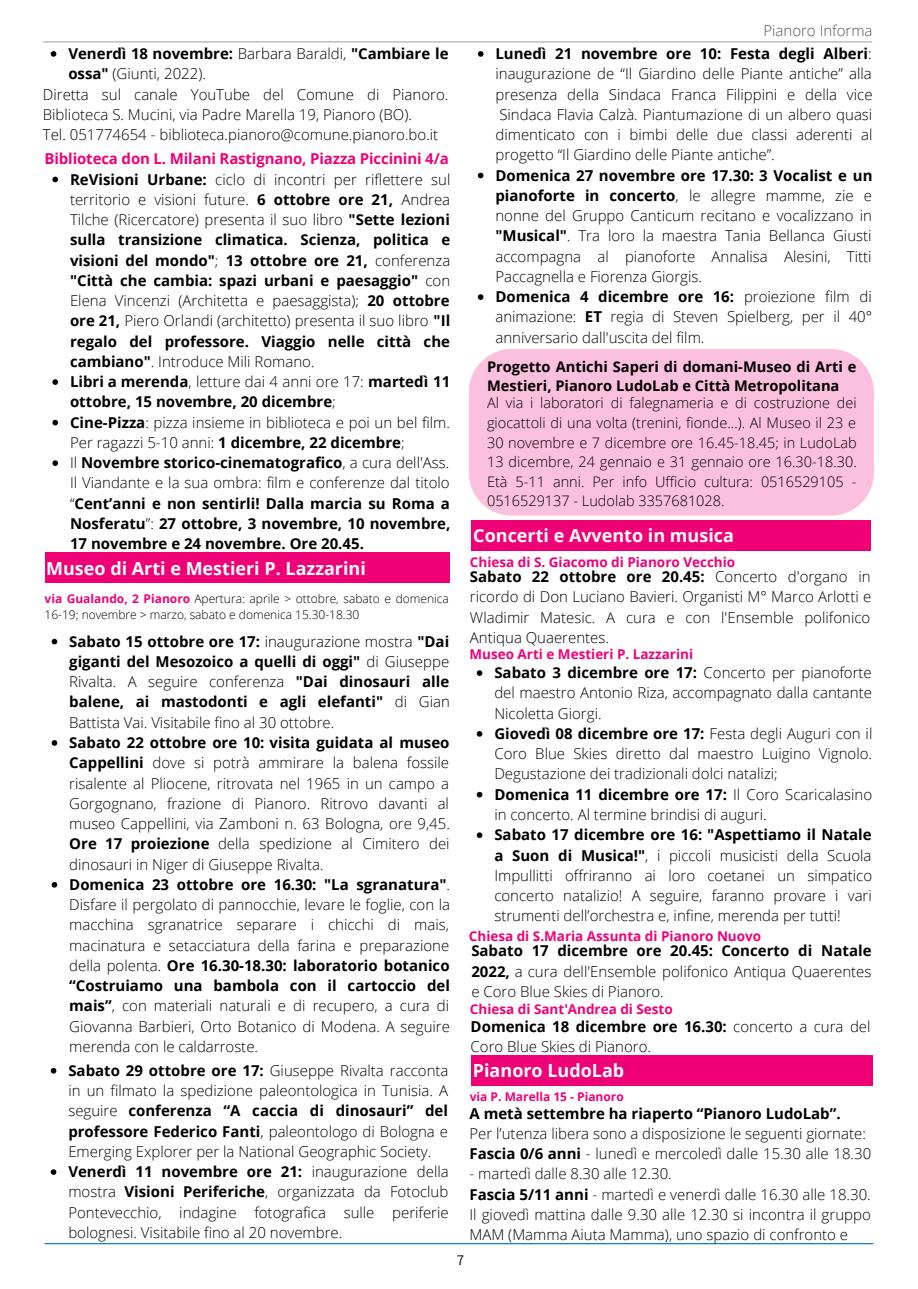
<style>
.page{position:relative;width:918px;height:1289px;background:#fff}
.page>*{position:absolute;margin:0;border:0;box-sizing:border-box;transform-origin:0 0}
.t1{font:700 18px "Open Sans";color:#fff}
.t2{font:300 15px/20.2px "Open Sans";color:#000}
.t3{font:700 15px/20.2px "Open Sans";color:#000}
.t4{font:700 15px "Open Sans";letter-spacing:-.01em;color:#ef0077}
.t5{font:300 15px "Open Sans";color:#545454}
.t6{font:15px "Assistant";color:#000}
.t7{font:700 14.7px/19.8px "Open Sans";color:#000}
.t8{font:300 14.55px/19.5px "Open Sans";color:#000;text-align:justify}
.t9{font:700 13.5px "Open Sans";color:#ef0077}
.t10{font:300 12px/16px "Open Sans";color:#000}
.t11{font:700 12px "Open Sans";color:#ef0077}
.s1{font-weight:300}
.s2{font-weight:700}
.s3{font-weight:700;color:#ef0077}
</style>
<div class="page">
<hr style="left:43px;top:41px;width:829px;height:1px;background:#a6a6a6">
<svg style="left:52px;top:177px;width:6px;height:5px"></svg>
<svg style="left:52px;top:379px;width:6px;height:6px"></svg>
<svg style="left:52px;top:420px;width:6px;height:5px"></svg>
<svg style="left:52px;top:460px;width:6px;height:6px"></svg>
<div style="left:45px;top:552px;width:405px;height:30px;background:#ef0077"></div>
<svg style="left:52px;top:638px;width:5px;height:6px"></svg>
<svg style="left:52px;top:740px;width:5px;height:5px"></svg>
<svg style="left:52px;top:882px;width:5px;height:5px"></svg>
<svg style="left:478px;top:51px;width:5px;height:6px"></svg>
<svg style="left:478px;top:173px;width:5px;height:5px"></svg>
<svg style="left:478px;top:294px;width:5px;height:6px"></svg>
<div style="left:472px;top:520px;width:399px;height:30px;background:#ef0077"></div>
<div style="left:469px;top:349px;width:405px;height:166px;background:#fbc0dd"></div>
<hr style="left:45px;top:1242px;width:828px;height:1px;background:#0067b5">
<svg style="left:51px;top:1068px;width:5px;height:5px"></svg>
<svg style="left:51px;top:1169px;width:5px;height:5px"></svg>
<svg style="left:477px;top:670px;width:5px;height:5px"></svg>
<svg style="left:477px;top:731px;width:5px;height:5px"></svg>
<svg style="left:477px;top:791px;width:5px;height:6px"></svg>
<svg style="left:477px;top:832px;width:5px;height:5px"></svg>
<div style="left:471px;top:1054px;width:402px;height:31px;background:#ef0077"></div>
<svg style="left:51px;top:51px;width:5px;height:6px"></svg>
<p class="t3" style="left:68px;top:43px;width:382px">Venerdì 18 novembre: <span class="s1">Barbara Baraldi,</span> "Cambiare le</p>
<p class="t2" style="left:68px;top:63px;width:139px"><span class="s2">ossa"</span> (Giunti, 2022).</p>
<p class="t2" style="left:43px;top:84px;width:407px">Diretta sul canale YouTube del Comune di Pianoro.</p>
<p class="t2" style="left:43px;top:104px;width:371px">Biblioteca S. Mucini, via Padre Marella 19, Pianoro (BO).</p>
<p class="t2" style="left:43px;top:124px;width:397px">Tel. 051774654 - biblioteca.pianoro@comune.pianoro.bo.it</p>
<p class="t4" style="left:45px;top:148px;width:406px">Biblioteca don L. Milani Rastignano, Piazza Piccinini 4/a</p>
<p class="t3" style="left:70px;top:168px;width:382px">ReVisioni Urbane: <span class="s1">ciclo di incontri per riflettere sul territorio e visioni future.</span> 6 ottobre ore 21, <span class="s1">Andrea Tilche (Ricercatore) presenta il suo libro</span> "Sette lezioni sulla transizione climatica. Scienza, politica e visioni del mondo"<span class="s1">;</span> 13 ottobre ore 21, <span class="s1">conferenza </span>"Città che cambia: spazi urbani e paesaggio" <span class="s1">con Elena Vincenzi (Architetta e paesaggista);</span> 20 ottobre ore 21, <span class="s1">Piero Orlandi (architetto) presenta il suo libro</span> "Il regalo del professore. Viaggio nelle città che cambiano"<span class="s1">. Introduce Mili Romano.<br></span>Libri a merenda<span class="s1">, letture dai 4 anni ore 17:</span> martedì 11 ottobre, 15 novembre, 20 dicembre<span class="s1">;<br></span>Cine-Pizza<span class="s1">: pizza insieme in biblioteca e poi un bel film.<br>Per ragazzi 5-10 anni:</span> 1 dicembre, 22 dicembre<span class="s1">;<br>Il</span> Novembre storico-cinematografico<span class="s1">, a cura dell'Ass.<br>Il Viandante e la sua ombra: film e conferenze dal titolo “</span>Cent’anni e non sentirli! Dalla marcia su Roma a Nosferatu<span class="s1">”:</span> 27 ottobre, 3 novembre, 10 novembre, 17 novembre e 24 novembre. Ore 20.45.</p>
<p class="t1" style="left:46px;top:555px;width:321px">Museo di Arti e Mestieri P. Lazzarini</p>
<p class="t10" style="left:45px;top:590px;width:406px"><span class="s3">via Gualando, 2 Pianoro</span> Apertura: aprile &gt; ottobre, sabato e domenica<br>16-19; novembre &gt; marzo, sabato e domenica 15.30-18.30</p>
<p class="t3" style="left:69px;top:630px;width:382px;text-align:justify">Sabato 15 ottobre ore 17: <span class="s1">inaugurazione mostra</span> "Dai giganti del Mesozoico a quelli di oggi" <span class="s1">di Giuseppe Rivalta. A seguire conferenza</span> "Dai dinosauri alle balene, ai mastodonti e agli elefanti" <span class="s1">di Gian Battista Vai. Visitabile fino al 30 ottobre.</span></p>
<p class="t2" style="left:69px;top:732px;width:382px"><span class="s2">Sabato 22 ottobre ore 10: visita guidata al museo Cappellini</span> dove si potrà ammirare la balena fossile risalente al Pliocene, ritrovata nel 1965 in un campo a Gorgognano, frazione di Pianoro. Ritrovo davanti al museo Cappellini, via Zamboni n. 63 Bologna, ore 9,45.<br><span class="s2">Ore 17 proiezione</span> della spedizione al Cimitero dei dinosauri in Niger di Giuseppe Rivalta.<br><span class="s2">Domenica 23 ottobre ore 16.30: "La sgranatura"</span>.<br>Disfare il pergolato di pannocchie, levare le foglie, con la macchina sgranatrice separare i chicchi di mais, macinatura e setacciatura della farina e preparazione della polenta. <span class="s2">Ore 16.30-18.30: laboratorio botanico “Costruiamo una bambola con il cartoccio del mais”</span>, con materiali naturali e di recupero, a cura di Giovanna Barbieri, Orto Botanico di Modena. A seguire merenda con le caldarroste.</p>
<p class="t2" style="left:68px;top:1059px;width:382px"><span class="s2">Sabato 29 ottobre ore 17:</span> Giuseppe Rivalta racconta in un filmato la spedizione paleontologica in Tunisia. A seguire <span class="s2">conferenza “A caccia di dinosauri” del professore Federico Fanti</span>, paleontologo di Bologna e Emerging Explorer per la National Geographic Society.<br><span class="s2">Venerdì 11 novembre ore 21:</span> inaugurazione della mostra <span class="s2">Visioni Periferiche</span>, organizzata da Fotoclub Pontevecchio, indagine fotografica sulle periferie bolognesi. Visitabile fino al 20 novembre.</p>
<p class="t5" style="left:763px;top:20px;width:111px">Pianoro Informa</p>
<p class="t2" style="left:495px;top:43px;width:379px;text-align:justify"><span class="s2">Lunedì 21 novembre ore 10: Festa degli Alberi</span>: inaugurazione de “Il Giardino delle Piante antiche” alla presenza della Sindaca Franca Filippini e della vice Sindaca Flavia Calzà. Piantumazione di un albero quasi dimenticato con i bimbi delle due classi aderenti al progetto “Il Giardino delle Piante antiche”.</p>
<p class="t2" style="left:495px;top:165px;width:379px"><span class="s2">Domenica 27 novembre ore 17.30: 3 Vocalist e un pianoforte in concerto</span>, le allegre mamme, zie e nonne del Gruppo Canticum recitano e vocalizzano in <span class="s2">"Musical"</span>. Tra loro la maestra Tania Bellanca Giusti accompagna al pianoforte Annalisa Alesini, Titti Paccagnella e Fiorenza Giorgis.<br><span class="s2">Domenica 4 dicembre ore 16:</span> proiezione film di animazione: <span class="s2">ET</span> regia di Steven Spielberg, per il 40° anniversario dall'uscita del film.</p>
<p class="t7" style="left:487px;top:356px;width:371px">Progetto Antichi Saperi di domani-Museo di Arti e<br>Mestieri, Pianoro LudoLab e Città Metropolitana</p>
<p class="t8" style="left:487px;top:393px;width:371px">Al via i laboratori di falegnameria e di costruzione dei giocattoli di una volta (trenini, fionde...). Al Museo il 23 e 30 novembre e 7 dicembre ore 16.45-18.45; in LudoLab 13 dicembre, 24 gennaio e 31 gennaio ore 16.30-18.30.<br>Età 5-11 anni. Per info Ufficio cultura: 0516529105 - 0516529137 - Ludolab 3357681028.</p>
<p class="t1" style="left:473px;top:523px;width:262px">Concerti e Avvento in musica</p>
<p class="t9" style="left:470px;top:552px;width:267px">Chiesa di S. Giacomo di Pianoro Vecchio</p>
<p class="t2" style="left:470px;top:566px;width:403px;text-align:justify"><span class="s2">Sabato 22 ottobre ore 20.45:</span> Concerto d'organo in ricordo di Don Luciano Bavieri. Organisti M° Marco Arlotti e Wladimir Matesic. A cura e con l'Ensemble polifonico Antiqua Quaerentes.</p>
<p class="t9" style="left:470px;top:644px;width:225px">Museo Arti e Mestieri P. Lazzarini</p>
<p class="t2" style="left:494px;top:662px;width:380px"><span class="s2">Sabato 3 dicembre ore 17:</span> Concerto per pianoforte del maestro Antonio Riza, accompagnato dalla cantante Nicoletta Giorgi.<br><span class="s2">Giovedì 08 dicembre ore 17:</span> Festa degli Auguri con il Coro Blue Skies diretto dal maestro Luigino Vignolo.<br>Degustazione dei tradizionali dolci natalizi;<br><span class="s2">Domenica 11 dicembre ore 17:</span> Il Coro Scaricalasino in concerto. Al termine brindisi di auguri.</p>
<p class="t2" style="left:494px;top:824px;width:379px;text-align:justify"><span class="s2">Sabato 17 dicembre ore 16: "Aspettiamo il Natale a Suon di Musica!"</span>, i piccoli musicisti della Scuola Impullitti offriranno ai loro coetanei un simpatico concerto natalizio! A seguire, faranno provare i vari strumenti dell’orchestra e, infine, merenda per tutti!</p>
<p class="t2" style="left:471px;top:940px;width:402px;text-align:justify"><span class="s2">Sabato 17 dicembre ore 20.45: Concerto di Natale 2022,</span> a cura dell'Ensemble polifonico Antiqua Quaerentes e Coro Blue Skies di Pianoro.</p>
<p class="t9" style="left:469px;top:926px;width:294px">Chiesa di S.Maria Assunta di Pianoro Nuovo</p>
<p class="t9" style="left:470px;top:999px;width:204px">Chiesa di Sant'Andrea di Sesto</p>
<p class="t2" style="left:471px;top:1015px;width:401px"><span class="s2">Domenica 18 dicembre ore 16.30:</span> concerto a cura del<br>Coro Blue Skies di Pianoro.</p>
<p class="t1" style="left:473px;top:1057px;width:153px">Pianoro LudoLab</p>
<p class="t11" style="left:470px;top:1088px;width:156px">via P. Marella 15 - Pianoro</p>
<p class="t3" style="left:470px;top:1102px;width:373px">A metà settembre ha riaperto “Pianoro LudoLab”.</p>
<p class="t2" style="left:470px;top:1122px;width:403px">Per l’utenza libera sono a disposizione le seguenti giornate:<br><span class="s2">Fascia 0/6 anni</span> - lunedì e mercoledì dalle 15.30 alle 18.30</p>
<p class="t2" style="left:470px;top:1163px;width:403px">- martedì dalle 8.30 alle 12.30.<br><span class="s2">Fascia 5/11 anni</span> - martedì e venerdì dalle 16.30 alle 18.30.<br>Il giovedì mattina dalle 9.30 alle 12.30 si incontra il gruppo MAM (Mamma Aiuta Mamma), uno spazio di confronto e</p>
<p class="t6" style="left:457px;top:1249px;width:9px">7</p>
</div>
